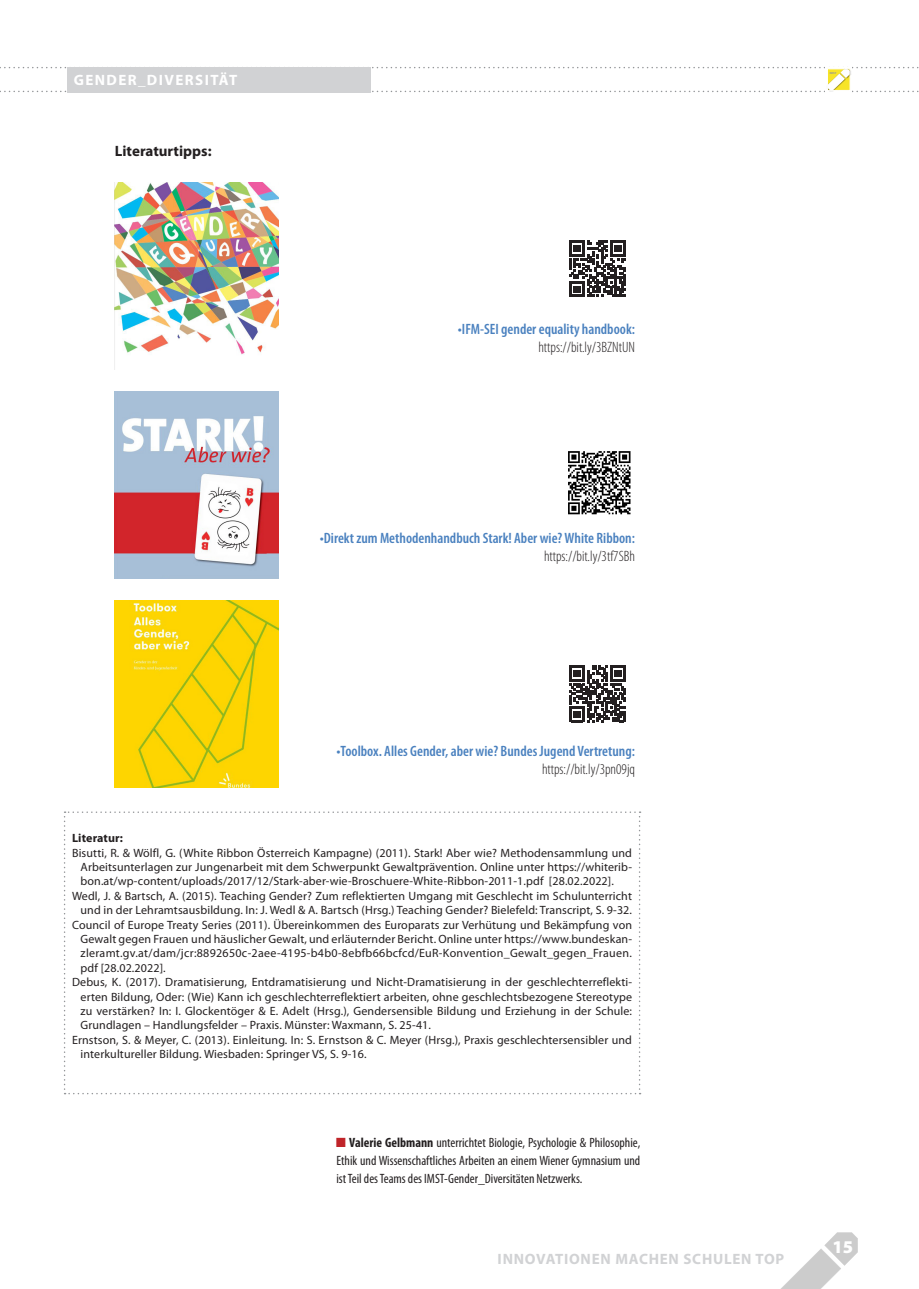
<style>
.page{position:relative;width:919px;height:1289px;background:#fff}
.page>*{position:absolute;margin:0;border:0;box-sizing:border-box;transform-origin:0 0}
.t1{font:900 18px "Myriad Pro";color:#fff}
.t2{font:600 condensed 15px "Myriad Pro";color:#4a81bf}
.t3{font:300 condensed 15px "Myriad Pro";color:#231f20}
.t4{font:700 15px "Myriad Pro";letter-spacing:.05em;color:#d1d2d4}
.t5{font:700 15px "Myriad Pro";letter-spacing:.095em;color:#fff}
.t6{font:700 15px "Myriad Pro";color:#231f20}
.t7{font:condensed 13.5px/18px "Myriad Pro";color:#231f20;text-align:justify}
.LiteraturBox{font:12px/14.4px "Myriad Pro";letter-spacing:.01em;color:#231f20;text-align:justify}
.LiteraturBox-2{font:700 12px "Myriad Pro";letter-spacing:.01em;color:#231f20}
.t8{font:700 2.85px "Myriad";color:#939598;scale:1.05 1}
.s1{font-family:"Courier New";font-stretch:normal;font-size:15px;color:#c02429}
.s2{font-weight:700}
</style>
<div class="page">
<svg style="left:782px;top:1232px;width:75px;height:56px"></svg>
<svg style="left:0;top:67px;width:919px;height:25px"></svg>
<div style="left:826px;top:68px;width:24px;height:23px;border:1px solid #fff"></div>
<div style="left:67px;top:67px;width:303px;height:25px;background:#d1d2d4"></div>
<svg style="left:64px;top:811px;width:576px;height:283px"></svg>
<img style="left:115px;top:391px;width:163px;height:187px">
<img style="left:115px;top:182px;width:163px;height:173px">
<img style="left:115px;top:600px;width:163px;height:187px">
<img style="left:568px;top:451px;width:63px;height:64px">
<svg style="left:569px;top:240px;width:57px;height:57px"></svg>
<svg style="left:569px;top:665px;width:57px;height:57px"></svg>
<p class="t5" style="left:74px;top:70px;width:165px">GENDER_DIVERSITÄT</p>
<p class="t6" style="left:115px;top:141px;width:98px">Literaturtipps:</p>
<p class="t2" style="left:458px;top:320px;width:179px">•IFM-SEI gender equality handbook:</p>
<p class="t3" style="left:538px;top:338px;width:98px">https://bit.ly/3BZNtUN</p>
<p class="t2" style="left:320px;top:529px;width:317px">•Direkt zum Methodenhandbuch Stark! Aber wie? White Ribbon:</p>
<p class="t3" style="left:544px;top:547px;width:92px">https://bit.ly/3tf7SBh</p>
<p class="t8" style="left:829px;top:71px;width:8px">IMST</p>
<p class="t2" style="left:336px;top:741px;width:300px">•Toolbox. Alles Gender, aber wie? Bundes Jugend Vertretung:</p>
<p class="t3" style="left:542px;top:759px;width:94px">https://bit.ly/3pn09jq</p>
<p class="LiteraturBox-2" style="left:72px;top:830px;width:52px">Literatur:</p>
<p class="LiteraturBox" style="left:81px;top:845px;width:553px;text-indent:-9px">Bisutti, R. &amp; Wölfl, G. (White Ribbon Österreich Kampagne) (2011). Stark! Aber wie? Methodensammlung und Arbeitsunterlagen zur Jungenarbeit mit dem Schwerpunkt Gewaltprävention. Online unter https://whiterib&shy;bon.at/wp-content/uploads/2017/12/Stark-aber-wie-Broschuere-White-Ribbon-2011-1.pdf [28.02.2022].</p>
<p class="LiteraturBox" style="left:72px;top:888px;width:561px;text-align:right">Wedl, J. &amp; Bartsch, A. (2015). Teaching Gender? Zum reflektierten Umgang mit Geschlecht im Schulunterricht und in der Lehramtsausbildung. In: J. Wedl &amp; A. Bartsch (Hrsg.) Teaching Gender? Bielefeld: Transcript, S. 9-32.</p>
<p class="LiteraturBox" style="left:81px;top:917px;width:553px;text-indent:-9px">Council of Europe Treaty Series (2011). Übereinkommen des Europarats zur Verhütung und Bekämpfung von Gewalt gegen Frauen und häuslicher Gewalt, und erläuternder Bericht. Online unter https://www.bundeskan&shy;zleramt.gv.at/dam/jcr:8892650c-2aee-4195-b4b0-8ebfb66bcfcd/EuR-Konvention_Gewalt_gegen_Frauen. pdf [28.02.2022].</p>
<p class="LiteraturBox" style="left:81px;top:974px;width:553px;text-indent:-9px">Debus, K. (2017). Dramatisierung, Entdramatisierung und Nicht-Dramatisierung in der geschlechterreflekti&shy;erten Bildung, Oder: (Wie) Kann ich geschlechterreflektiert arbeiten, ohne geschlechtsbezogene Stereotype zu verstärken? In: I. Glockentöger &amp; E. Adelt (Hrsg.), Gendersensible Bildung und Erziehung in der Schule:<br>Grundlagen – Handlungsfelder – Praxis. Münster: Waxmann, S. 25-41.</p>
<p class="LiteraturBox" style="left:81px;top:1032px;width:553px;text-indent:-9px">Ernstson, S. &amp; Meyer, C. (2013). Einleitung. In: S. Ernstson &amp; C. Meyer (Hrsg.), Praxis geschlechtersensibler und interkultureller Bildung. Wiesbaden: Springer VS, S. 9-16.</p>
<p class="t7" style="left:336px;top:1133px;width:305px"><span class="s1">■</span> <span class="s2">Valerie Gelbmann</span> unterrichtet Biologie, Psychologie &amp; Philosophie, Ethik und Wissenschaftliches Arbeiten an einem Wiener Gymnasium und ist Teil des Teams des IMST-Gender_Diversitäten Netzwerks.</p>
<p class="t4" style="left:497px;top:1249px;width:288px">INNOVATIONEN MACHEN SCHULEN TOP</p>
<h1 class="t1" style="left:832px;top:1236px;width:22px">15</h1>
</div>
